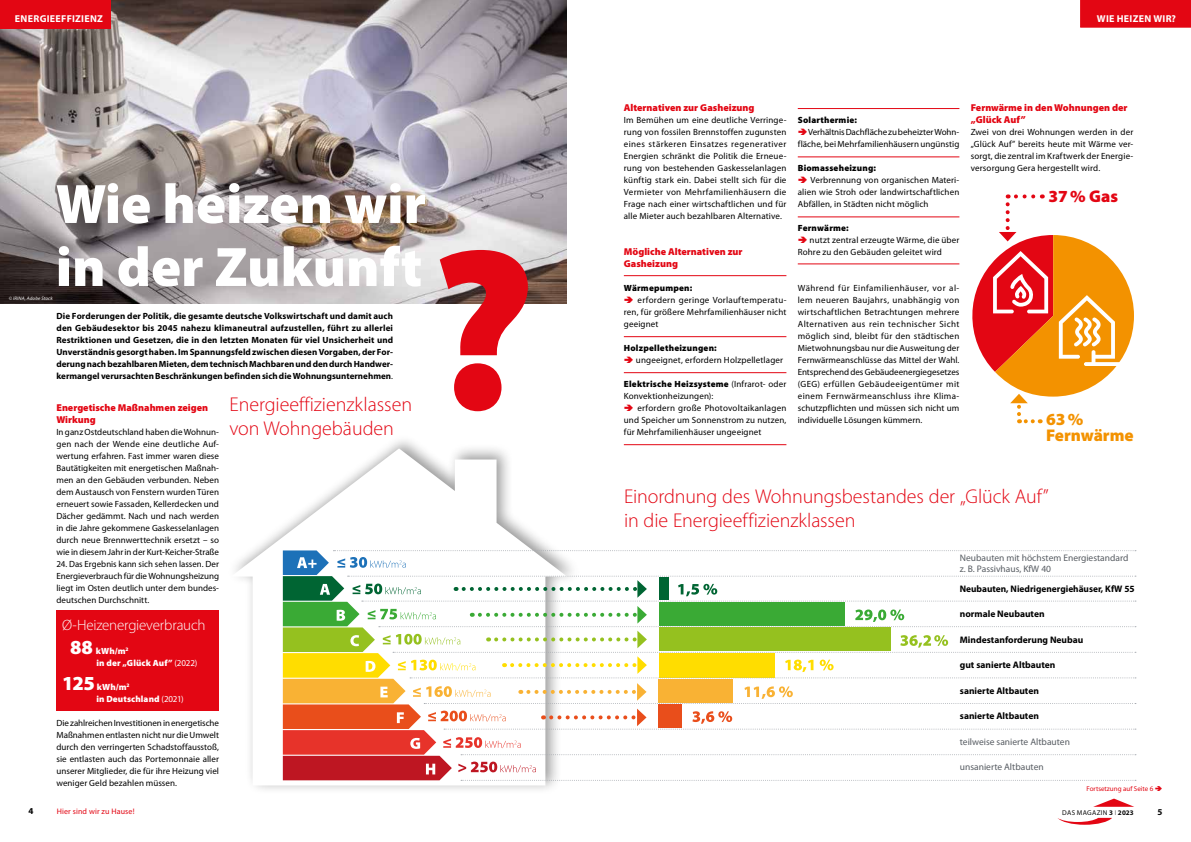
<style>
.page{position:relative;width:1191px;height:842px;background:#fff}
.page>*{position:absolute;margin:0;border:0;box-sizing:border-box;transform-origin:0 0}
.t1{font:900 56px/63px "Myriad Pro";color:#fff}
.t2{font:300 20px/24px "Myriad Pro";color:#e30613}
.t3{font:900 20px "Myriad Pro";color:#fff}
.t4{font:900 17px/16px "Myriad Pro";letter-spacing:-.005em;color:#f39200}
.t5{font:900 17px "Myriad Pro";color:#e30613}
.t6{font:300 15px "Myriad Pro";letter-spacing:-.015em;color:#fff}
.t7{font:900 10px/12px "Myriad Pro";color:#e30613}
.t8{font:700 10px "Myriad Pro";letter-spacing:.03em;color:#fff}
.t9{font:700 9.5px "Myriad Pro";color:#000}
.t10{font:9.5px/11.4px "Myriad Pro";color:#585d63}
.t11{font:9px/12px "Myriad Pro";letter-spacing:.01em;color:#000;text-align:justify}
.t12{font:700 9px/12px "Myriad Pro";color:#000;text-align:justify}
.t13{font:900 9px "Myriad Pro";letter-spacing:.025em;color:#000}
.t14{font:900 9px/12px "Myriad Pro";letter-spacing:.015em;color:#fff}
.t15{font:700 9px "Myriad Pro";color:#0a0a0a}
.t16{font:8px "Myriad Pro";letter-spacing:.02em;color:#e30613}
.t17{font:7px "Myriad Pro";color:#e30613}
.t18{font:7px "Myriad Pro";letter-spacing:.045em;color:#0a0a0a}
.t19{font:italic 5px "Myriad Pro";letter-spacing:.025em;color:#fff}
.s1{font-weight:400}
.s2{font-weight:900}
.s3{font-weight:700}
.s4{font-weight:300}
</style>
<div class="page">
<div style="left:1080px;top:0;width:111px;height:28px;background:#e30613"></div>
<svg style="left:1057px;top:818px;width:55px;height:7px"></svg>
<svg style="left:1093px;top:798px;width:41px;height:9px"></svg>
<img style="left:0;top:0;width:567px;height:303px">
<div style="left:0;top:0;width:111px;height:28px;background:#e30613"></div>
<hr style="left:624px;top:275px;width:162px;height:1px;background:#e30613">
<hr style="left:624px;top:336px;width:162px;height:1px;background:#e30613">
<hr style="left:624px;top:372px;width:162px;height:1px;background:#e30613">
<hr style="left:624px;top:444px;width:162px;height:1px;background:#e30613">
<hr style="left:797px;top:108px;width:162px;height:1px;background:#e30613">
<hr style="left:797px;top:156px;width:162px;height:1px;background:#e30613">
<hr style="left:797px;top:216px;width:162px;height:1px;background:#e30613">
<hr style="left:797px;top:263px;width:162px;height:1px;background:#e30613">
<div style="left:56px;top:610px;width:163px;height:101px;background:#e30613"></div>
<svg style="left:440px;top:250px;width:88px;height:161px"></svg>
<div style="left:225px;top:434px;width:357px;height:361px;background:#000;opacity:.4"></div>
<svg style="left:231px;top:448px;width:336px;height:337px"></svg>
<svg style="left:972px;top:194px;width:162px;height:229px"></svg>
<svg style="left:283px;top:550px;width:853px;height:231px"></svg>
<p class="t8" style="left:15px;top:12px;width:89px">ENERGIEEFFIZIENZ</p>
<p class="t8" style="left:1097px;top:12px;width:81px">WIE HEIZEN WIR?</p>
<h1 class="t1" style="left:56px;top:170px;width:372px">Wie heizen wir in der Zukunft</h1>
<p class="t19" style="left:9px;top:295px;width:45px">© IRINA, Adobe Stock</p>
<p class="t12" style="left:56px;top:310px;width:338px">Die Forderungen der Politik, die gesamte deutsche Volkswirtschaft und damit auch den Gebäudesektor bis 2045 nahezu klimaneutral aufzustellen, führt zu allerlei Restriktionen und Gesetzen, die in den letzten Monaten für viel Unsicherheit und Unverständnis gesorgt haben. Im Spannungsfeld zwischen diesen Vorgaben, der For&shy;derung nach bezahlbaren Mieten, dem technisch Machbaren und den durch Handwer&shy;kermangel verursachten Beschränkungen befinden sich die Wohnungsunternehmen<span class="s1">.</span></p>
<h2 class="t2" style="left:229px;top:392px;width:184px">Energieeffizienzklassen von Wohngebäuden</h2>
<p class="t7" style="left:56px;top:401px;width:153px">Energetische Maßnahmen zeigen<br>Wirkung</p>
<p class="t11" style="left:56px;top:426px;width:164px">In ganz Ostdeutschland haben die Wohnun&shy;gen nach der Wende eine deutliche Auf&shy;wertung erfahren. Fast immer waren diese Bautätigkeiten mit energetischen Maßnah&shy;men an den Gebäuden verbunden. Neben dem Austausch von Fenstern wurden Türen erneuert sowie Fassaden, Kellerdecken und Dächer gedämmt. Nach und nach werden in die Jahre gekommene Gaskesselanlagen durch neue Brennwerttechnik ersetzt – so wie in diesem Jahr in der Kurt-Keicher-Straße</p>
<p class="t11" style="left:56px;top:558px;width:164px">24. Das Ergebnis kann sich sehen lassen. Der Energieverbrauch für die Wohnungsheizung liegt im Osten deutlich unter dem bundes&shy;deutschen Durchschnitt.</p>
<h3 class="t6" style="left:62px;top:616px;width:145px">Ø-Heizenergieverbrauch</h3>
<h2 class="t3" style="left:70px;top:633px;width:25px">88</h2>
<p class="t14" style="left:96px;top:644px;width:103px">kWh/m<sup>2<br></sup>in der „Glück Auf” <span class="s1">(2022)</span></p>
<h2 class="t3" style="left:62px;top:669px;width:34px">125</h2>
<p class="t14" style="left:96px;top:680px;width:89px">kWh/m<sup>2<br></sup>in Deutschland <span class="s1">(2021)</span></p>
<p class="t11" style="left:56px;top:716px;width:164px">Die zahlreichen Investitionen in energetische Maßnahmen entlasten nicht nur die Umwelt durch den verringerten Schadstoffausstoß, sie entlasten auch das Portemonnaie aller unserer Mitglieder, die für ihre Heizung viel weniger Geld bezahlen müssen.</p>
<p class="t7" style="left:624px;top:101px;width:132px">Alternativen zur Gasheizung</p>
<p class="t11" style="left:624px;top:114px;width:164px">Im Bemühen um eine deutliche Verringe&shy;rung von fossilen Brennstoffen zugunsten eines stärkeren Einsatzes regenerativer Energien schränkt die Politik die Erneue&shy;rung von bestehenden Gaskesselanlagen künftig stark ein. Dabei stellt sich für die Vermieter von Mehrfamilienhäusern die Frage nach einer wirtschaftlichen und für alle Mieter auch bezahlbaren Alternative.</p>
<p class="t7" style="left:624px;top:245px;width:120px">Mögliche Alternativen zur<br>Gasheizung</p>
<p class="t13" style="left:624px;top:282px;width:70px">Wärmepumpen:</p>
<p class="t11" style="left:624px;top:294px;width:164px;text-indent:14px">erfordern geringe Vorlauftemperatu&shy;ren, für größere Mehrfamilienhäuser nicht geeignet</p>
<p class="t13" style="left:624px;top:342px;width:94px">Holzpelletheizungen:</p>
<p class="t11" style="left:636px;top:354px;width:149px">ungeeignet, erfordern Holzpelletlager</p>
<p class="t11" style="left:624px;top:378px;width:164px"><span class="s2">Elektrische Heizsysteme</span> (Infrarot- oder<br>Konvektionheizungen):</p>
<p class="t11" style="left:624px;top:402px;width:164px;text-indent:14px">erfordern große Photovoltaikanlagen und Speicher um Sonnenstrom zu nutzen, für Mehrfamilienhäuser ungeeignet</p>
<p class="t13" style="left:797px;top:114px;width:61px">Solarthermie:</p>
<p class="t11" style="left:797px;top:126px;width:163px;text-align:right">Verhältnis Dachfläche zu beheizter Wohn&shy;fläche, bei Mehrfamilienhäusern ungünstig</p>
<p class="t13" style="left:797px;top:162px;width:80px">Biomasseheizung:</p>
<p class="t11" style="left:797px;top:174px;width:163px;text-indent:13px">Verbrennung von organischen Materi&shy;alien wie Stroh oder landwirtschaftlichen Abfällen, in Städten nicht möglich</p>
<p class="t13" style="left:797px;top:222px;width:52px">Fernwärme:</p>
<p class="t11" style="left:797px;top:234px;width:163px;text-indent:12px">nutzt zentral erzeugte Wärme, die über<br>Rohre zu den Gebäuden geleitet wird</p>
<p class="t11" style="left:797px;top:282px;width:163px">Während für Einfamilienhäuser, vor al&shy;lem neueren Baujahrs, unabhängig von wirtschaftlichen Betrachtungen mehrere Alternativen aus rein technischer Sicht möglich sind, bleibt für den städtischen Mietwohnungsbau nur die Ausweitung der Fernwärmeanschlüsse das Mittel der Wahl.<br>Entsprechend des Gebäudeenergiegesetzes (GEG) erfüllen Gebäudeeigentümer mit einem Fernwärmeanschluss ihre Klima&shy;schutzpflichten und müssen sich nicht um individuelle Lösungen kümmern.</p>
<p class="t7" style="left:970px;top:101px;width:158px">Fernwärme in den Wohnungen der „Glück Auf”</p>
<p class="t11" style="left:970px;top:126px;width:164px">Zwei von drei Wohnungen werden in der „Glück Auf” bereits heute mit Wärme ver&shy;sorgt, die zentral im Kraftwerk der Energie&shy;versorgung Gera hergestellt wird.</p>
<h3 class="t5" style="left:1048px;top:185px;width:71px">37% Gas</h3>
<h3 class="t4" style="left:1046px;top:411px;width:89px">63%<br>Fernwärme</h3>
<h2 class="t2" style="left:624px;top:484px;width:426px">Einordnung des Wohnungsbestandes der „Glück Auf” in die Energieeffizienzklassen</h2>
<p class="t10" style="left:960px;top:552px;width:170px">Neubauten mit höchstem Energiestandard z. B. Passivhaus, KfW 40</p>
<p class="t9" style="left:960px;top:582px;width:176px">Neubauten, Niedrigenergiehäuser, KfW 55</p>
<p class="t9" style="left:960px;top:608px;width:86px">normale Neubauten</p>
<p class="t9" style="left:960px;top:633px;width:125px">Mindestanforderung Neubau</p>
<p class="t9" style="left:960px;top:659px;width:97px">gut sanierte Altbauten</p>
<p class="t9" style="left:960px;top:684px;width:81px">sanierte Altbauten</p>
<p class="t9" style="left:960px;top:710px;width:81px">sanierte Altbauten</p>
<p class="t10" style="left:960px;top:735px;width:112px">teilweise sanierte Altbauten</p>
<p class="t10" style="left:960px;top:761px;width:85px">unsanierte Altbauten</p>
<p class="t17" style="left:1086px;top:784px;width:68px">Fortsetzung auf Seite 6</p>
<p class="t12" style="left:28px;top:805px;width:6px">4</p>
<p class="t16" style="left:57px;top:806px;width:79px">Hier sind wir zu Hause!</p>
<p class="t18" style="left:1062px;top:808px;width:73px">DAS MAGAZIN <span class="s3">3</span> <span class="s4">I</span> <span class="s3">2023</span></p>
<p class="t15" style="left:1157px;top:806px;width:6px">5</p>
</div>
